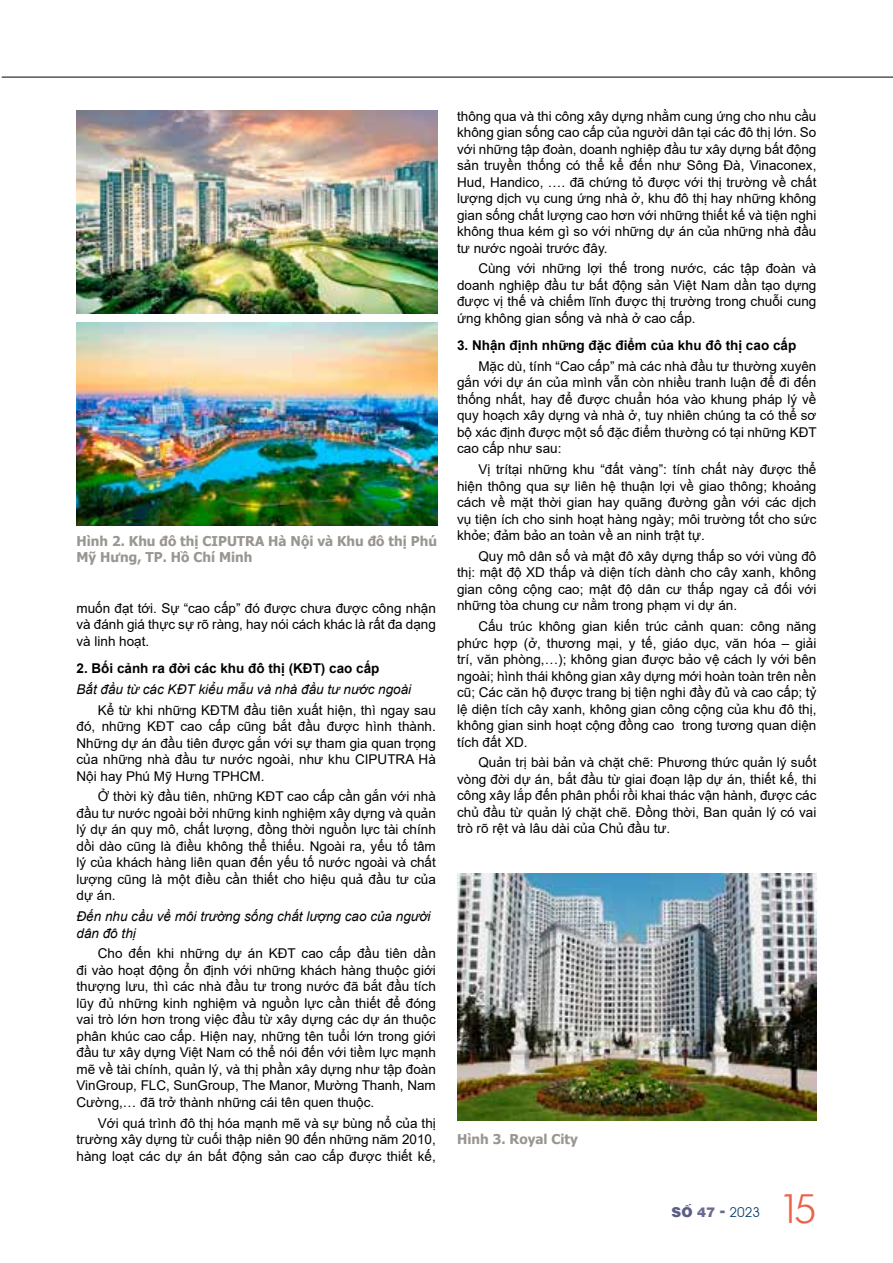
<style>
.page{position:relative;width:893px;height:1263px;background:#fff}
.page>*{position:absolute;margin:0;border:0;box-sizing:border-box;transform-origin:0 0}
.t1{font:39px "Vn Futura";color:#ea644b}
.t2{font:13.5px/16.5px "Arial";color:#000;text-align:justify}
.t3{font:italic 13.5px/16.5px "Arial";color:#000}
.t4{font:700 13.5px "Arial";color:#000}
.t5{font:700 13.5px/16.5px "Tahoma";color:#999691}
.t6{font:13.5px "Avant Garde IT Cby BT";color:#0a3d6c}
.s1{font-family:"Vn Switz";font-weight:900;color:#5a5d86}
.s2{font-family:"Vn Switz";font-weight:900;color:#6c6a91}
</style>
<div class="page">
<hr style="left:2px;top:77px;width:891px;height:1px;background:#000007">
<img style="left:77px;top:322px;width:361px;height:203px">
<img style="left:77px;top:111px;width:360px;height:202px">
<img style="left:457px;top:874px;width:359px;height:247px">
<p class="t5" style="left:77px;top:533px;width:362px">Hình 2. Khu đô thị CIPUTRA Hà Nội và Khu đô thị Phú<br>Mỹ Hưng, TP. Hồ Chí Minh</p>
<p class="t2" style="left:77px;top:600px;width:361px">muốn đạt tới. Sự “cao cấp” đó được chưa được công nhận và đánh giá thực sự rõ ràng, hay nói cách khác là rất đa dạng và linh hoạt.</p>
<p class="t4" style="left:77px;top:659px;width:304px">2. Bối cảnh ra đời các khu đô thị (KĐT) cao cấp</p>
<p class="t3" style="left:77px;top:681px;width:336px">Bắt đầu từ các KĐT kiểu mẫu và nhà đầu tư nước ngoài</p>
<p class="t2" style="left:77px;top:701px;width:361px;text-indent:21px">Kể từ khi những KĐTM đầu tiên xuất hiện, thì ngay sau đó, những KĐT cao cấp cũng bắt đầu được hình thành.<br>Những dự án đầu tiên được gắn với sự tham gia quan trọng của những nhà đầu tư nước ngoài, như khu CIPUTRA Hà Nội hay Phú Mỹ Hưng TPHCM.</p>
<p class="t2" style="left:77px;top:788px;width:361px;text-indent:21px">Ở thời kỳ đầu tiên, những KĐT cao cấp cần gắn với nhà đầu tư nước ngoài bởi những kinh nghiệm xây dựng và quản lý dự án quy mô, chất lượng, đồng thời nguồn lực tài chính dồi dào cũng là điều không thể thiếu. Ngoài ra, yếu tố tâm lý của khách hàng liên quan đến yếu tố nước ngoài và chất lượng cũng là một điều cần thiết cho hiệu quả đầu tư của dự án.</p>
<p class="t3" style="left:77px;top:908px;width:356px">Đến nhu cầu về môi trường sống chất lượng cao của người dân đô thị</p>
<p class="t2" style="left:77px;top:945px;width:361px;text-indent:21px">Cho đến khi những dự án KĐT cao cấp đầu tiên dần đi vào hoạt động ổn định với những khách hàng thuộc giới thượng lưu, thì các nhà đầu tư trong nước đã bắt đầu tích lũy đủ những kinh nghiệm và nguồn lực cần thiết để đóng vai trò lớn hơn trong việc đầu từ xây dựng các dự án thuộc phân khúc cao cấp. Hiện nay, những tên tuổi lớn trong giới đầu tư xây dựng Việt Nam có thể nói đến với tiềm lực mạnh mẽ về tài chính, quản lý, và thị phần xây dựng như tập đoàn VinGroup, FLC, SunGroup, The Manor, Mường Thanh, Nam Cường,… đã trở thành những cái tên quen thuộc.</p>
<p class="t2" style="left:77px;top:1114px;width:361px;text-indent:21px">Với quá trình đô thị hóa mạnh mẽ và sự bùng nổ của thị trường xây dựng từ cuối thập niên 90 đến những năm 2010, hàng loạt các dự án bất động sản cao cấp được thiết kế,</p>
<p class="t2" style="left:457px;top:108px;width:361px">thông qua và thi công xây dựng nhằm cung ứng cho nhu cầu không gian sống cao cấp của người dân tại các đô thị lớn. So với những tập đoàn, doanh nghiệp đầu tư xây dựng bất động sản truyền thống có thể kể đến như Sông Đà, Vinaconex, Hud, Handico, …. đã chứng tỏ được với thị trường về chất lượng dịch vụ cung ứng nhà ở, khu đô thị hay những không gian sống chất lượng cao hơn với những thiết kế và tiện nghi không thua kém gì so với những dự án của những nhà đầu tư nước ngoài trước đây.</p>
<p class="t2" style="left:457px;top:260px;width:361px;text-indent:21px">Cùng với những lợi thế trong nước, các tập đoàn và doanh nghiệp đầu tư bất động sản Việt Nam dần tạo dựng được vị thế và chiếm lĩnh được thị trường trong chuỗi cung ứng không gian sống và nhà ở cao cấp.</p>
<p class="t4" style="left:457px;top:336px;width:341px">3. Nhận định những đặc điểm của khu đô thị cao cấp</p>
<p class="t2" style="left:457px;top:358px;width:361px;text-indent:21px">Mặc dù, tính “Cao cấp” mà các nhà đầu tư thường xuyên gắn với dự án của mình vẫn còn nhiều tranh luận để đi đến thống nhất, hay để được chuẩn hóa vào khung pháp lý về quy hoạch xây dựng và nhà ở, tuy nhiên chúng ta có thể sơ bộ xác định được một số đặc điểm thường có tại những KĐT cao cấp như sau:</p>
<p class="t2" style="left:457px;top:461px;width:361px;text-indent:21px">Vị trítại những khu “đất vàng”: tính chất này được thể hiện thông qua sự liên hệ thuận lợi về giao thông; khoảng cách về mặt thời gian hay quãng đường gần với các dịch vụ tiện ích cho sinh hoạt hàng ngày; môi trường tốt cho sức khỏe; đảm bảo an toàn về an ninh trật tự.</p>
<p class="t2" style="left:457px;top:548px;width:361px;text-indent:21px">Quy mô dân số và mật đô xây dựng thấp so với vùng đô thị: mật độ XD thấp và diện tích dành cho cây xanh, không gian công cộng cao; mật độ dân cư thấp ngay cả đối với những tòa chung cư nằm trong phạm vi dự án.</p>
<p class="t2" style="left:457px;top:618px;width:361px;text-indent:21px">Cấu trúc không gian kiến trúc cảnh quan: công năng phức hợp (ở, thương mại, y tế, giáo dục, văn hóa – giải trí, văn phòng,…); không gian được bảo vệ cách ly với bên ngoài; hình thái không gian xây dựng mới hoàn toàn trên nền cũ; Các căn hộ được trang bị tiện nghi đầy đủ và cao cấp; tỷ lệ diện tích cây xanh, không gian công cộng của khu đô thị, không gian sinh hoạt cộng đồng cao trong tương quan diện tích đất XD.</p>
<p class="t2" style="left:457px;top:754px;width:361px;text-indent:21px">Quản trị bài bản và chặt chẽ: Phương thức quản lý suốt vòng đời dự án, bắt đầu từ giai đoạn lập dự án, thiết kế, thi công xây lắp đến phân phối rồi khai thác vận hành, được các chủ đầu từ quản lý chặt chẽ. Đồng thời, Ban quản lý có vai trò rõ rệt và lâu dài của Chủ đầu tư.</p>
<p class="t5" style="left:457px;top:1132px;width:122px">Hình 3. Royal City</p>
<p class="t6" style="left:672px;top:1204px;width:90px"><span class="s1">S¬</span> <span class="s2">47 -</span> 2023</p>
<h1 class="t1" style="left:783px;top:1178px;width:35px">15</h1>
</div>
